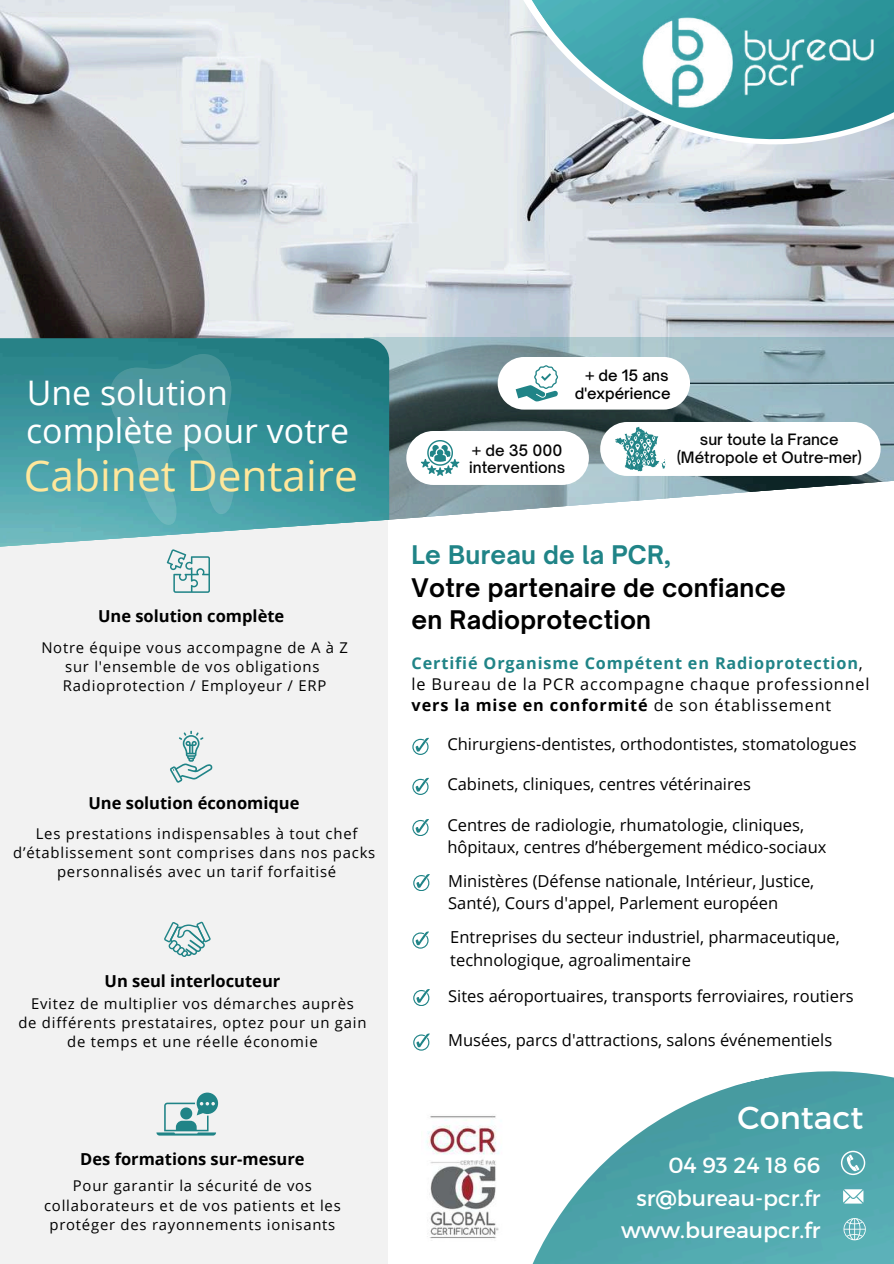
<style>
.page{position:relative;width:894px;height:1264px;background:#fff}
.page>*{position:absolute;margin:0;border:0;box-sizing:border-box;transform-origin:0 0}
.t1{font:42.45px "Open Sans";color:#ffe79b}
.t2{font:33.9px/37.5px "Open Sans";color:#fff}
.t3{font:31.8px "Montserrat";color:#fff}
.t4{font:700 24.6px/32.7px "Open Sauce One";letter-spacing:.01em;color:#000}
.t5{font:700 24.6px "Open Sauce One";letter-spacing:.01em;color:#208487}
.t6{font:22.05px/32.8px "Montserrat";color:#fff;text-align:right}
.t7{font:16.5px/22.5px "Open Sans";color:#000}
.t8{font:700 16.5px "Open Sans";color:#000}
.t9{font:16.2px/21px "Open Sans";letter-spacing:.05em;color:#000}
.t10{font:500 15px/17.5px "Open Sauce One";color:#000;text-align:center}
.t11{font:14.85px/19.2px "Open Sans";letter-spacing:.05em;color:#000;text-align:center}
.s1{font-weight:700;color:#208487}
.s2{font-weight:700}
</style>
<div class="page">
<img style="left:0;top:0;width:893px;height:338px">
<img style="left:364px;top:337px;width:529px;height:140px">
<img style="left:0;top:338px;width:389px;height:180px">
<div style="left:0;top:518px;width:389px;height:745px;background:#f2f2f2"></div>
<svg style="left:497px;top:357px;width:192px;height:52px"></svg>
<div style="left:406px;top:431px;width:182px;height:54px;background:#fff;border-radius:27px"></div>
<svg style="left:420px;top:440px;width:39px;height:36px"></svg>
<div style="left:600px;top:422px;width:280px;height:54px;background:#fff;border-radius:27px"></div>
<div style="left:388px;top:520px;width:505px;height:743px;background:#fff"></div>
<img style="left:533px;top:1071px;width:360px;height:192px">
<svg style="left:842px;top:1189px;width:21px;height:14px"></svg>
<svg style="left:840px;top:1150px;width:25px;height:25px"></svg>
<svg style="left:842px;top:1217px;width:23px;height:23px"></svg>
<svg style="left:156px;top:1092px;width:62px;height:43px"></svg>
<svg style="left:389px;top:477px;width:504px;height:43px"></svg>
<svg style="left:412px;top:737px;width:17px;height:17px"></svg>
<svg style="left:412px;top:777px;width:17px;height:17px"></svg>
<svg style="left:412px;top:819px;width:17px;height:16px"></svg>
<svg style="left:413px;top:989px;width:16px;height:16px"></svg>
<svg style="left:413px;top:1033px;width:16px;height:17px"></svg>
<svg style="left:413px;top:874px;width:16px;height:16px"></svg>
<svg style="left:412px;top:931px;width:17px;height:17px"></svg>
<svg style="left:615px;top:426px;width:51px;height:45px"></svg>
<svg style="left:104px;top:349px;width:152px;height:183px;background:#4a9ca3"></svg>
<svg style="left:444px;top:0;width:449px;height:184px;background:#cad1d5"></svg>
<img style="left:455px;top:0;width:438px;height:178px">
<img style="left:641px;top:16px;width:233px;height:92px">
<svg style="left:167px;top:549px;width:42px;height:44px"></svg>
<svg style="left:170px;top:730px;width:42px;height:52px"></svg>
<svg style="left:164px;top:921px;width:46px;height:35px"></svg>
<img style="left:426px;top:1115px;width:73px;height:126px">
<h2 class="t2" style="left:26px;top:373px;width:324px">Une solution complète pour votre</h2>
<h1 class="t1" style="left:24px;top:445px;width:335px">Cabinet Dentaire</h1>
<p class="t8" style="left:98px;top:604px;width:188px">Une solution complète</p>
<p class="t11" style="left:41px;top:637px;width:308px">Notre équipe vous accompagne de A à Z sur l'ensemble de vos obligations<br>Radioprotection / Employeur / ERP</p>
<p class="t8" style="left:88px;top:791px;width:212px">Une solution économique</p>
<p class="t11" style="left:13px;top:823px;width:363px">Les prestations indispensables à tout chef d’établissement sont comprises dans nos packs personnalisés avec un tarif forfaitisé</p>
<p class="t8" style="left:105px;top:969px;width:177px">Un seul interlocuteur</p>
<p class="t11" style="left:18px;top:993px;width:349px">Evitez de multiplier vos démarches auprès<br>de différents prestataires, optez pour un gain de temps et une réelle économie</p>
<p class="t8" style="left:80px;top:1147px;width:226px">Des formations sur-mesure</p>
<p class="t11" style="left:44px;top:1175px;width:298px">Pour garantir la sécurité de vos collaborateurs et de vos patients et les protéger des rayonnements ionisants</p>
<p class="t10" style="left:574px;top:366px;width:97px">+ de 15 ans d'expérience</p>
<p class="t10" style="left:469px;top:442px;width:97px;line-height:16.8px;text-align:left">+ de 35 000 interventions</p>
<p class="t10" style="left:676px;top:431px;width:187px">sur toute la France (Métropole et Outre-mer)</p>
<h3 class="t5" style="left:411px;top:539px;width:261px">Le Bureau de la PCR,</h3>
<h3 class="t4" style="left:411px;top:570px;width:375px">Votre partenaire de confiance en Radioprotection</h3>
<p class="t9" style="left:411px;top:651px;width:459px"><span class="s1">Certifié Organisme Compétent en Radioprotection</span>, le Bureau de la PCR accompagne chaque professionnel <span class="s2">vers la mise en conformité</span> de son établissement</p>
<p class="t7" style="left:447px;top:732px;width:410px">Chirurgiens-dentistes, orthodontistes, stomatologues</p>
<p class="t7" style="left:447px;top:772px;width:305px">Cabinets, cliniques, centres vétérinaires</p>
<p class="t7" style="left:447px;top:812px;width:380px">Centres de radiologie, rhumatologie, cliniques, hôpitaux, centres d’hébergement médico-sociaux</p>
<p class="t7" style="left:448px;top:869px;width:367px">Ministères (Défense nationale, Intérieur, Justice,<br>Santé), Cours d'appel, Parlement européen</p>
<p class="t7" style="left:450px;top:925px;width:391px">Entreprises du secteur industriel, pharmaceutique, technologique, agroalimentaire</p>
<p class="t7" style="left:448px;top:983px;width:407px">Sites aéroportuaires, transports ferroviaires, routiers</p>
<p class="t7" style="left:448px;top:1028px;width:385px">Musées, parcs d'attractions, salons événementiels</p>
<h3 class="t3" style="left:737px;top:1096px;width:127px">Contact</h3>
<h3 class="t6" style="left:621px;top:1147px;width:200px">04 93 24 18 66 sr@bureau-pcr.fr www.bureaupcr.fr</h3>
</div>
